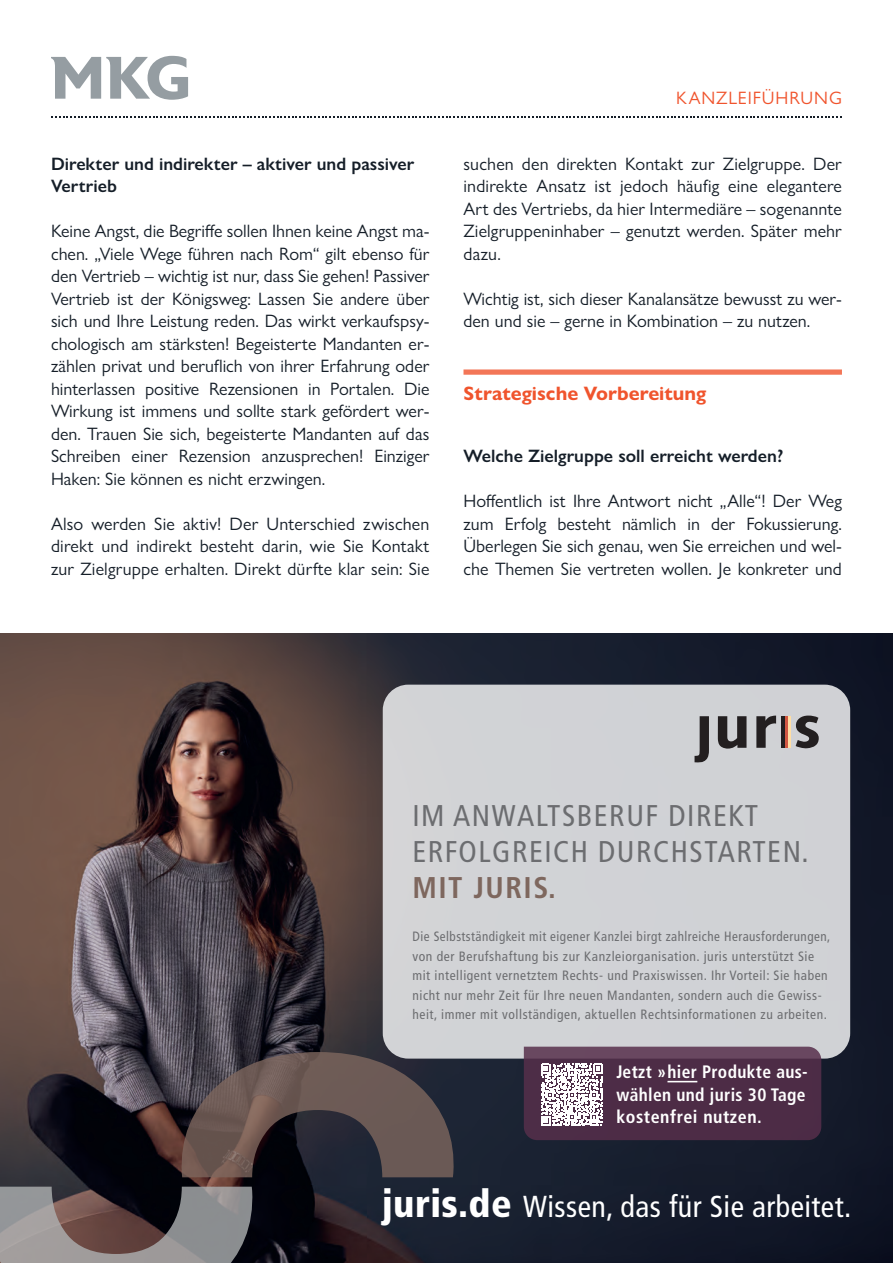
<style>
.page{position:relative;width:893px;height:1263px;background:#fff}
.page>*{position:absolute;margin:0;border:0;box-sizing:border-box;transform-origin:0 0}
.t1{font:condensed 30.3px "Frutiger LT Std";letter-spacing:.015em;color:#fff}
.t2{font:condensed 30px/36px "Frutiger LT Std";letter-spacing:.05em;color:#6c6d70}
.t3{font:700 condensed 30px "Frutiger LT Std";letter-spacing:.05em;color:#7e675e}
.t4{font:700 19.5px "Gill Sans Nova";color:#f0542d}
.t5{font:18px/22.5px "Gill Sans Nova";color:#151e28;text-align:justify}
.t6{font:600 18px/22.5px "Gill Sans Nova";color:#151e28}
.t7{font:700 condensed 18px/22.5px "Frutiger LT Std";letter-spacing:.02em;color:#fff;text-align:justify}
.t8{font:18px "Gill Sans Nova";letter-spacing:.05em;color:#f0542d}
.t9{font:condensed 13.5px/19.5px "Frutiger LT Std";letter-spacing:.04em;color:#6c6d70}
.s1{font-weight:900;font-size:38.4px}
</style>
<div class="page">
<svg style="left:51px;top:56px;width:137px;height:44px"></svg>
<svg style="left:52px;top:116px;width:789px;height:2px"></svg>
<img style="left:0;top:634px;width:893px;height:628px">
<div style="left:383px;top:685px;width:467px;height:373px;background:#d1d2d6;border-radius:25px"></div>
<svg style="left:718px;top:716px;width:28px;height:33px"></svg>
<svg style="left:796px;top:715px;width:23px;height:34px"></svg>
<svg style="left:756px;top:715px;width:20px;height:33px"></svg>
<svg style="left:694px;top:716px;width:15px;height:47px"></svg>
<hr style="left:781px;top:716px;width:4px;height:32px;background:#231f20">
<hr style="left:785px;top:716px;width:3px;height:32px;background:#d15743">
<hr style="left:788px;top:716px;width:2px;height:32px;background:#ffdea4">
<svg style="left:180px;top:1052px;width:275px;height:125px;background:#524748"></svg>
<svg style="left:0;top:1187px;width:254px;height:75px;background:#746c6d"></svg>
<svg style="left:524px;top:1047px;width:297px;height:93px;background:#62455c"></svg>
<hr style="left:667px;top:1081px;width:30px;height:1px;background:#fff">
<div style="left:463px;top:369px;width:379px;height:6px;background:#f37657"></div>
<p class="t6" style="left:51px;top:154px;width:365px">Direkter und indirekter – aktiver und passiver<br>Vertrieb</p>
<p class="t5" style="left:51px;top:222px;width:380px">Keine Angst, die Begriffe sollen Ihnen keine Angst ma&shy;chen. „Viele Wege führen nach Rom“ gilt ebenso für den Vertrieb – wichtig ist nur, dass Sie gehen! Passiver Vertrieb ist der Königsweg: Lassen Sie andere über sich und Ihre Leistung reden. Das wirkt verkaufspsy&shy;chologisch am stärksten! Begeisterte Mandanten er&shy;zählen privat und beruflich von ihrer Erfahrung oder hinterlassen positive Rezensionen in Portalen. Die Wirkung ist immens und sollte stark gefördert wer&shy;den. Trauen Sie sich, begeisterte Mandanten auf das Schreiben einer Rezension anzusprechen! Einziger Haken: Sie können es nicht erzwingen.</p>
<p class="t5" style="left:51px;top:514px;width:380px">Also werden Sie aktiv! Der Unterschied zwischen direkt und indirekt besteht darin, wie Sie Kontakt zur Zielgruppe erhalten. Direkt dürfte klar sein: Sie</p>
<p class="t8" style="left:676px;top:91px;width:167px">KANZLEIFÜHRUNG</p>
<p class="t5" style="left:463px;top:154px;width:380px">suchen den direkten Kontakt zur Zielgruppe. Der indirekte Ansatz ist jedoch häufig eine elegantere Art des Vertriebs, da hier Intermediäre – sogenannte Zielgruppeninhaber – genutzt werden. Später mehr dazu.</p>
<p class="t5" style="left:463px;top:289px;width:380px">Wichtig ist, sich dieser Kanalansätze bewusst zu wer&shy;den und sie – gerne in Kombination – zu nutzen.</p>
<p class="t4" style="left:463px;top:386px;width:244px">Strategische Vorbereitung</p>
<p class="t6" style="left:463px;top:447px;width:321px">Welche Zielgruppe soll erreicht werden?</p>
<p class="t5" style="left:463px;top:492px;width:380px">Hoffentlich ist Ihre Antwort nicht „Alle“! Der Weg zum Erfolg besteht nämlich in der Fokussierung.<br>Überlegen Sie sich genau, wen Sie erreichen und wel&shy;che Themen Sie vertreten wollen. Je konkreter und</p>
<h2 class="t2" style="left:412px;top:798px;width:398px">IM ANWALTSBERUF DIREKT<br>ERFOLGREICH DURCHSTARTEN.</h2>
<h2 class="t3" style="left:412px;top:870px;width:145px">MIT JURIS.</h2>
<p class="t9" style="left:412px;top:927px;width:419px">Die Selbstständigkeit mit eigener Kanzlei birgt zahlreiche Herausforderungen, von der Berufshaftung bis zur Kanzleiorganisation. juris unterstützt Sie mit intelligent vernetztem Rechts- und Praxiswissen. Ihr Vorteil: Sie haben nicht nur mehr Zeit für Ihre neuen Mandanten, sondern auch die Gewiss&shy;heit, immer mit vollständigen, aktuellen Rechtsinformationen zu arbeiten.</p>
<p class="t7" style="left:616px;top:1061px;width:193px">Jetzt »hier Produkte aus&shy;wählen und juris 30 Tage kostenfrei nutzen.</p>
<h1 class="t1" style="left:382px;top:1189px;width:471px"><span class="s1">juris.de</span> Wissen, das für Sie arbeitet.</h1>
</div>
